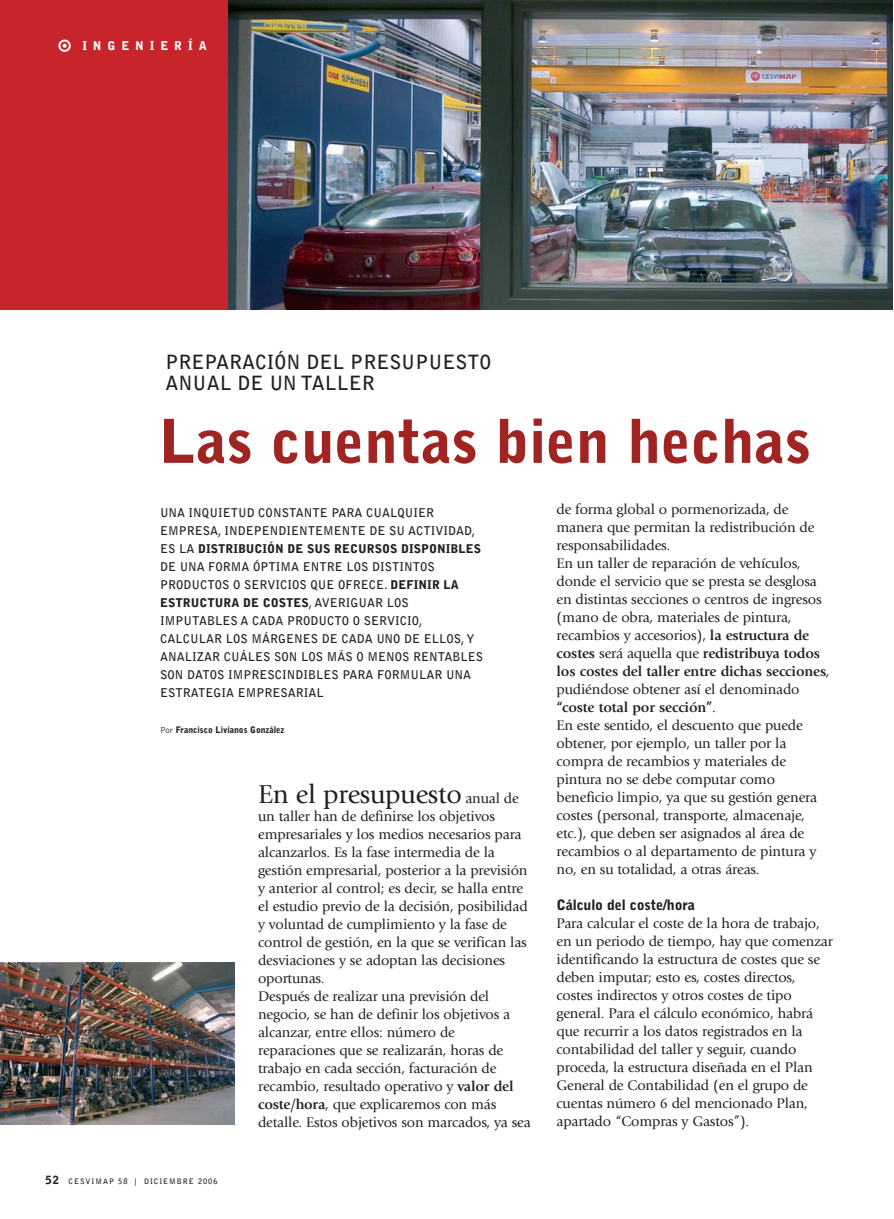
<style>
.page{position:relative;width:894px;height:1219px;background:#fff}
.page>*{position:absolute;margin:0;border:0;box-sizing:border-box;transform-origin:0 0}
.t1{font:900 60px "Bell Gothic";color:#a02422}
.t2{font:27px "Giovanni";letter-spacing:-.01em;color:#231f20}
.t3{font:700 19.5px/21px "Bell Gothic";color:#231f20}
.t4{font:14.55px/18px "Giovanni";letter-spacing:-.01em;color:#231f20}
.t5{font:900 14.25px "Bell Gothic";letter-spacing:-.01em;color:#231f20}
.t6{font:700 12px/18px "Bell Gothic";color:#231f20}
.t7{font:900 12px "Bell Gothic";letter-spacing:.49em;color:#fff}
.t8{font:900 9px "Bell Gothic";color:#231f20;scale:.96 1}
.t9{font:700 7.5px "Bell Gothic";letter-spacing:.13em;color:#231f20}
.s1{font-weight:900}
.s2{font-weight:300}
.s3{font-weight:900;font-size:11.25px}
.s4{font-size:14.55px}
.s5{font-weight:700}
</style>
<div class="page">
<img style="left:0;top:0;width:893px;height:1125px">
<p class="t7" style="left:82px;top:41px;width:126px">INGENIERÍA</p>
<h3 class="t3" style="left:165px;top:352px;width:327px">PREPARACIÓN DEL PRESUPUESTO<br>ANUAL DE UN TALLER</h3>
<h1 class="t1" style="left:159px;top:418px;width:653px">Las cuentas bien hechas</h1>
<p class="t6" style="left:160px;top:504px;width:324px">UNA INQUIETUD CONSTANTE PARA CUALQUIER EMPRESA, INDEPENDIENTEMENTE DE SU ACTIVIDAD, ES LA <span class="s1">DISTRIBUCIÓN DE SUS RECURSOS DISPONIBLES </span>DE UNA FORMA ÓPTIMA ENTRE LOS DISTINTOS PRODUCTOS O SERVICIOS QUE OFRECE. <span class="s1">DEFINIR LA ESTRUCTURA DE COSTES</span>, AVERIGUAR LOS IMPUTABLES A CADA PRODUCTO O SERVICIO, CALCULAR LOS MÁRGENES DE CADA UNO DE ELLOS, Y ANALIZAR CUÁLES SON LOS MÁS O MENOS RENTABLES SON DATOS IMPRESCINDIBLES PARA FORMULAR UNA ESTRATEGIA EMPRESARIAL</p>
<p class="t8" style="left:160px;top:726px;width:131px"><span class="s2">Por</span> Francisco Livianos González</p>
<p class="t9" style="left:45px;top:1178px;width:174px"><span class="s3">52</span> CESVIMAP 58 | DICIEMBRE 2006</p>
<h2 class="t2" style="left:258px;top:783px;width:262px">En el presupuesto <span class="s4">anual de</span></h2>
<p class="t4" style="left:258px;top:807px;width:274px">un taller han de definirse los objetivos empresariales y los medios necesarios para alcanzarlos. Es la fase intermedia de la gestión empresarial, posterior a la previsión y anterior al control; es decir, se halla entre el estudio previo de la decisión, posibilidad y voluntad de cumplimiento y la fase de control de gestión, en la que se verifican las desviaciones y se adoptan las decisiones oportunas.<br>Después de realizar una previsión del negocio, se han de definir los objetivos a alcanzar, entre ellos: número de reparaciones que se realizarán, horas de trabajo en cada sección, facturación de recambio, resultado operativo y <span class="s5">valor del coste/hora</span>, que explicaremos con más detalle. Estos objetivos son marcados, ya sea</p>
<p class="t4" style="left:556px;top:501px;width:274px">de forma global o pormenorizada, de manera que permitan la redistribución de responsabilidades.<br>En un taller de reparación de vehículos, donde el servicio que se presta se desglosa en distintas secciones o centros de ingresos (mano de obra, materiales de pintura, recambios y accesorios), <span class="s5">la estructura de costes</span> será aquella que <span class="s5">redistribuya todos los costes del taller entre dichas secciones</span>, pudiéndose obtener así el denominado <span class="s5">“coste total por sección”</span>.<br>En este sentido, el descuento que puede obtener, por ejemplo, un taller por la compra de recambios y materiales de pintura no se debe computar como beneficio limpio, ya que su gestión genera costes (personal, transporte, almacenaje, etc.), que deben ser asignados al área de recambios o al departamento de pintura y no, en su totalidad, a otras áreas.</p>
<p class="t5" style="left:556px;top:899px;width:140px">Cálculo del coste/hora</p>
<p class="t4" style="left:556px;top:915px;width:278px">Para calcular el coste de la hora de trabajo, en un periodo de tiempo, hay que comenzar identificando la estructura de costes que se deben imputar; esto es, costes directos, costes indirectos y otros costes de tipo general. Para el cálculo económico, habrá que recurrir a los datos registrados en la contabilidad del taller y seguir, cuando proceda, la estructura diseñada en el Plan General de Contabilidad (en el grupo de cuentas número 6 del mencionado Plan, apartado “Compras y Gastos”).</p>
</div>
